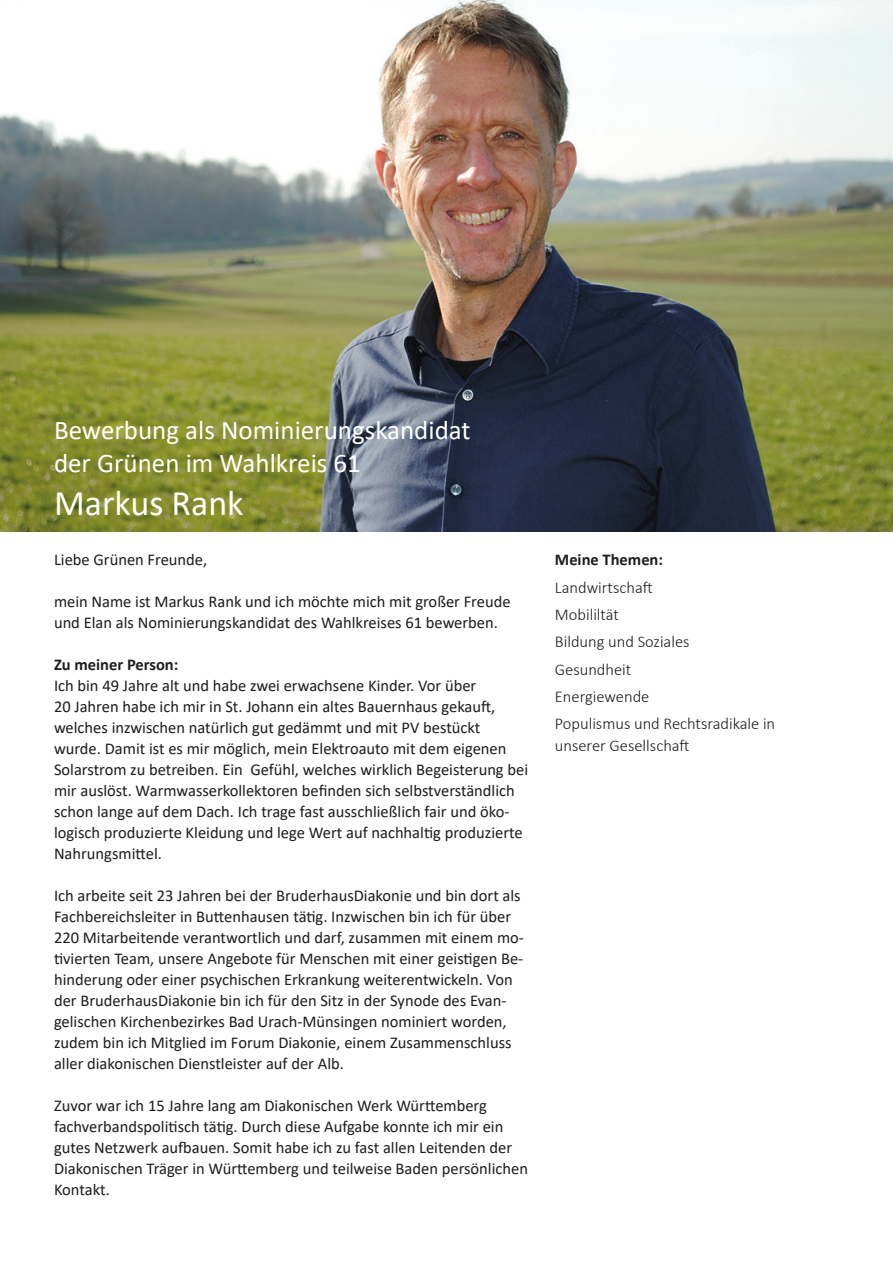
<style>
.page{position:relative;width:893px;height:1263px;background:#fff}
.page>*{position:absolute;margin:0;border:0;box-sizing:border-box;transform-origin:0 0}
.t1{font:36px "Calibri";color:#fff}
.t2{font:27px/32.4px "Calibri";color:#fff}
.t3{font:16.5px/21px "Calibri";color:#1d1d1b}
.t4{font:300 16.5px/27.3px "Calibri";color:#1d1d1b}
.t5{font:700 16.5px "Calibri";color:#1d1d1b}
</style>
<div class="page">
<img style="left:0;top:0;width:893px;height:531px">
<h2 class="t2" style="left:54px;top:413px;width:418px">Bewerbung als Nominierungskandidat der Grünen im Wahlkreis 61</h2>
<h1 class="t1" style="left:54px;top:478px;width:191px">Markus Rank</h1>
<p class="t3" style="left:54px;top:549px;width:155px">Liebe Grünen Freunde,</p>
<p class="t3" style="left:54px;top:591px;width:458px">mein Name ist Markus Rank und ich möchte mich mit großer Freude und Elan als Nominierungskandidat des Wahlkreises 61 bewerben.</p>
<p class="t5" style="left:54px;top:653px;width:126px">Zu meiner Person:</p>
<p class="t3" style="left:54px;top:675px;width:476px">Ich bin 49 Jahre alt und habe zwei erwachsene Kinder. Vor über<br>20 Jahren habe ich mir in St. Johann ein altes Bauernhaus gekauft, welches inzwischen natürlich gut gedämmt und mit PV bestückt wurde. Damit ist es mir möglich, mein Elektroauto mit dem eigenen Solarstrom zu betreiben. Ein Gefühl, welches wirklich Begeisterung bei mir auslöst. Warmwasserkollektoren befinden sich selbstverständlich schon lange auf dem Dach. Ich trage fast ausschließlich fair und öko&shy;logisch produzierte Kleidung und lege Wert auf nachhaltig produzierte Nahrungsmittel.</p>
<p class="t3" style="left:54px;top:885px;width:471px">Ich arbeite seit 23 Jahren bei der BruderhausDiakonie und bin dort als Fachbereichsleiter in Buttenhausen tätig. Inzwischen bin ich für über 220 Mitarbeitende verantwortlich und darf, zusammen mit einem mo&shy;tivierten Team, unsere Angebote für Menschen mit einer geistigen Be&shy;hinderung oder einer psychischen Erkrankung weiterentwickeln. Von der BruderhausDiakonie bin ich für den Sitz in der Synode des Evan&shy;gelischen Kirchenbezirkes Bad Urach-Münsingen nominiert worden, zudem bin ich Mitglied im Forum Diakonie, einem Zusammenschluss aller diakonischen Dienstleister auf der Alb.</p>
<p class="t3" style="left:54px;top:1095px;width:475px">Zuvor war ich 15 Jahre lang am Diakonischen Werk Württemberg fachverbandspolitisch tätig. Durch diese Aufgabe konnte ich mir ein gutes Netzwerk aufbauen. Somit habe ich zu fast allen Leitenden der Diakonischen Träger in Württemberg und teilweise Baden persönlichen Kontakt.</p>
<p class="t5" style="left:555px;top:548px;width:110px">Meine Themen:</p>
<p class="t4" style="left:555px;top:573px;width:222px">Landwirtschaft<br>Mobililtät<br>Bildung und Soziales<br>Gesundheit<br>Energiewende<br>Populismus und Rechtsradikale in</p>
<p class="t4" style="left:555px;top:731px;width:136px">unserer Gesellschaft</p>
</div>
